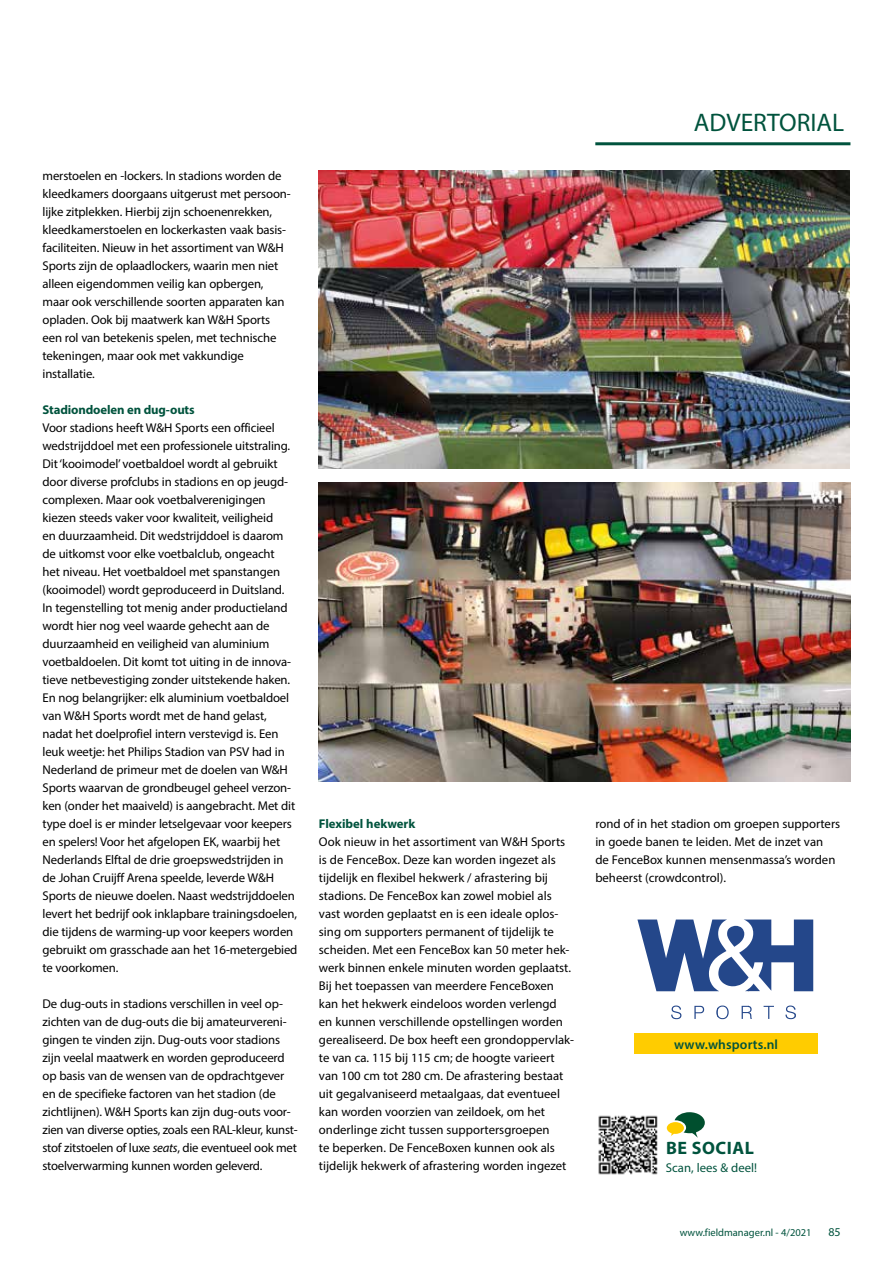
<style>
.page{position:relative;width:893px;height:1263px;background:#fff}
.page>*{position:absolute;margin:0;border:0;box-sizing:border-box;transform-origin:0 0}
.t1{font:25.5px "Myriad Pro";color:#00533d}
.t2{font:700 18px "Myriad Pro";letter-spacing:.03em;color:#00533d}
.t3{font:600 13.5px "Myriad Pro";letter-spacing:.01em;color:#00533d}
.t4{font:12.75px/18px "Myriad Pro";letter-spacing:-.01em;color:#000}
.t5{font:700 12.75px "Myriad Pro";letter-spacing:-.01em;color:#00533d}
.t6{font:12.75px "Myriad Pro";color:#00533d}
.t7{font:12px "Myriad Pro";color:#00533d}
.t8{font:10.5px "Myriad Pro";color:#00533d}
.s1{font-style:italic}
</style>
<div class="page">
<hr style="left:595px;top:142px;width:255px;height:3px;background:#00533d">
<svg style="left:671px;top:1005px;width:10px;height:14px"></svg>
<svg style="left:694px;top:1006px;width:10px;height:13px"></svg>
<svg style="left:716px;top:1005px;width:13px;height:14px"></svg>
<svg style="left:742px;top:1006px;width:10px;height:13px"></svg>
<svg style="left:764px;top:1006px;width:10px;height:13px"></svg>
<svg style="left:785px;top:1005px;width:11px;height:14px"></svg>
<svg style="left:637px;top:919px;width:176px;height:72px"></svg>
<img style="left:319px;top:482px;width:531px;height:299px">
<img style="left:319px;top:170px;width:531px;height:299px">
<div style="left:634px;top:1033px;width:184px;height:21px;background:#fc0"></div>
<img style="left:598px;top:1115px;width:60px;height:60px">
<svg style="left:667px;top:1112px;width:38px;height:26px"></svg>
<p class="t4" style="left:43px;top:167px;width:250px">merstoelen en -lockers. In stadions worden de kleedkamers doorgaans uitgerust met persoon&shy;lijke zitplekken. Hierbij zijn schoenenrekken, kleedkamerstoelen en lockerkasten vaak basis&shy;faciliteiten. Nieuw in het assortiment van W&amp;H Sports zijn de oplaadlockers, waarin men niet alleen eigendommen veilig kan opbergen, maar ook verschillende soorten apparaten kan opladen. Ook bij maatwerk kan W&amp;H Sports een rol van betekenis spelen, met technische tekeningen, maar ook met vakkundige installatie.</p>
<p class="t5" style="left:43px;top:401px;width:154px">Stadiondoelen en dug-outs</p>
<p class="t4" style="left:43px;top:419px;width:256px">Voor stadions heeft W&amp;H Sports een officieel wedstrijddoel met een professionele uitstraling.<br>Dit ‘kooimodel’ voetbaldoel wordt al gebruikt door diverse profclubs in stadions en op jeugd&shy;complexen. Maar ook voetbalverenigingen kiezen steeds vaker voor kwaliteit, veiligheid<br>en duurzaamheid. Dit wedstrijddoel is daarom de uitkomst voor elke voetbalclub, ongeacht<br>het niveau. Het voetbaldoel met spanstangen (kooimodel) wordt geproduceerd in Duitsland.<br>In tegenstelling tot menig ander productieland wordt hier nog veel waarde gehecht aan de duurzaamheid en veiligheid van aluminium voetbaldoelen. Dit komt tot uiting in de innova&shy;tieve netbevestiging zonder uitstekende haken.<br>En nog belangrijker: elk aluminium voetbaldoel van W&amp;H Sports wordt met de hand gelast, nadat het doelprofiel intern verstevigd is. Een leuk weetje: het Philips Stadion van PSV had in Nederland de primeur met de doelen van W&amp;H Sports waarvan de grondbeugel geheel verzon&shy;ken (onder het maaiveld) is aangebracht. Met dit type doel is er minder letselgevaar voor keepers en spelers! Voor het afgelopen EK, waarbij het Nederlands Elftal de drie groepswedstrijden in de Johan Cruijff Arena speelde, leverde W&amp;H Sports de nieuwe doelen. Naast wedstrijddoelen levert het bedrijf ook inklapbare trainingsdoelen, die tijdens de warming-up voor keepers worden gebruikt om grasschade aan het 16-metergebied te voorkomen.</p>
<p class="t4" style="left:43px;top:995px;width:257px">De dug-outs in stadions verschillen in veel op-- zichten van de dug-outs die bij amateurvereni&shy;gingen te vinden zijn. Dug-outs voor stadions zijn veelal maatwerk en worden geproduceerd op basis van de wensen van de opdrachtgever en de specifieke factoren van het stadion (de zichtlijnen). W&amp;H Sports kan zijn dug-outs voor&shy;zien van diverse opties, zoals een RAL-kleur, kunst&shy;stof zitstoelen of luxe <span class="s1">seats</span>, die eventueel ook met stoelverwarming kunnen worden geleverd.</p>
<p class="t5" style="left:319px;top:816px;width:98px">Flexibel hekwerk</p>
<p class="t4" style="left:319px;top:833px;width:257px">Ook nieuw in het assortiment van W&amp;H Sports is de FenceBox. Deze kan worden ingezet als tijdelijk en flexibel hekwerk / afrastering bij stadions. De FenceBox kan zowel mobiel als vast worden geplaatst en is een ideale oplos&shy;sing om supporters permanent of tijdelijk te scheiden. Met een FenceBox kan 50 meter hek&shy;werk binnen enkele minuten worden geplaatst.<br>Bij het toepassen van meerdere FenceBoxen kan het hekwerk eindeloos worden verlengd<br>en kunnen verschillende opstellingen worden gerealiseerd. De box heeft een grondoppervlak&shy;te van ca. 115 bij 115 cm; de hoogte varieert van 100 cm tot 280 cm. De afrastering bestaat uit gegalvaniseerd metaalgaas, dat eventueel kan worden voorzien van zeildoek, om het onderlinge zicht tussen supportersgroepen<br>te beperken. De FenceBoxen kunnen ook als tijdelijk hekwerk of afrastering worden ingezet</p>
<h1 class="t1" style="left:694px;top:107px;width:152px">ADVERTORIAL</h1>
<p class="t4" style="left:595px;top:815px;width:246px">rond of in het stadion om groepen supporters in goede banen te leiden. Met de inzet van<br>de FenceBox kunnen mensenmassa’s worden beheerst (crowdcontrol).</p>
<p class="t3" style="left:674px;top:1035px;width:105px">www.whsports.nl</p>
<h2 class="t2" style="left:666px;top:1136px;width:89px">BE SOCIAL</h2>
<p class="t6" style="left:666px;top:1160px;width:93px">Scan, lees &amp; deel!</p>
<p class="t8" style="left:680px;top:1226px;width:133px">www.fieldmanager.nl - 4/2021</p>
<p class="t7" style="left:828px;top:1224px;width:14px">85</p>
</div>
